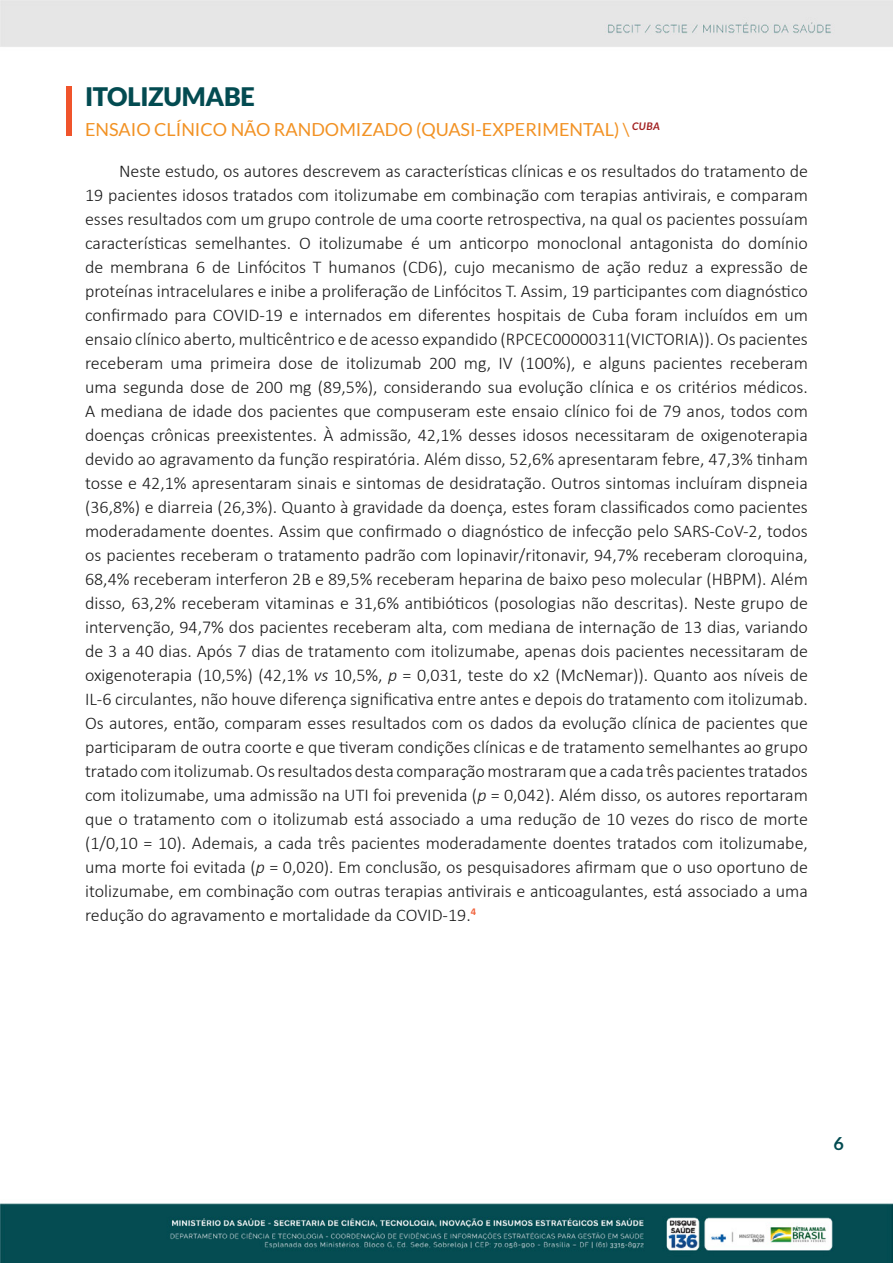
<style>
.page{position:relative;width:893px;height:1263px;background:#fff}
.page>*{position:absolute;margin:0;border:0;box-sizing:border-box;transform-origin:0 0}
.t1{font:900 25.5px "Lato";letter-spacing:-.01em;color:#034b51}
.t2{font:300 18px/24px "Calibri";color:#1a1a1a;text-align:justify}
.t3{font:18px "Lato";color:#f29224}
.t4{font:700 18px "Lato";color:#034b51}
.s1{font-style:italic}
</style>
<div class="page">
<img style="left:0;top:0;width:893px;height:1263px">
<div style="left:66px;top:86px;width:6px;height:50px;background:#f0542b"></div>
<h1 class="t1" style="left:85px;top:81px;width:171px">ITOLIZUMABE</h1>
<p class="t3" style="left:85px;top:119px;width:576px">ENSAIO CLÍNICO NÃO RANDOMIZADO (QUASI-EXPERIMENTAL) \ <sup>CUBA</sup></p>
<p class="t2" style="left:85px;top:159px;width:724px;text-indent:34px">Neste estudo, os autores descrevem as características clínicas e os resultados do tratamento de 19 pacientes idosos tratados com itolizumabe em combinação com terapias antivirais, e comparam esses resultados com um grupo controle de uma coorte retrospectiva, na qual os pacientes possuíam características semelhantes. O itolizumabe é um anticorpo monoclonal antagonista do domínio de membrana 6 de Linfócitos T humanos (CD6), cujo mecanismo de ação reduz a expressão de proteínas intracelulares e inibe a proliferação de Linfócitos T. Assim, 19 participantes com diagnóstico confirmado para COVID-19 e internados em diferentes hospitais de Cuba foram incluídos em um ensaio clínico aberto, multicêntrico e de acesso expandido (RPCEC00000311(VICTORIA)). Os pacientes receberam uma primeira dose de itolizumab 200 mg, IV (100%), e alguns pacientes receberam uma segunda dose de 200 mg (89,5%), considerando sua evolução clínica e os critérios médicos.<br>A mediana de idade dos pacientes que compuseram este ensaio clínico foi de 79 anos, todos com doenças crônicas preexistentes. À admissão, 42,1% desses idosos necessitaram de oxigenoterapia devido ao agravamento da função respiratória. Além disso, 52,6% apresentaram febre, 47,3% tinham tosse e 42,1% apresentaram sinais e sintomas de desidratação. Outros sintomas incluíram dispneia (36,8%) e diarreia (26,3%). Quanto à gravidade da doença, estes foram classificados como pacientes moderadamente doentes. Assim que confirmado o diagnóstico de infecção pelo SARS-CoV-2, todos os pacientes receberam o tratamento padrão com lopinavir/ritonavir, 94,7% receberam cloroquina, 68,4% receberam interferon 2B e 89,5% receberam heparina de baixo peso molecular (HBPM). Além disso, 63,2% receberam vitaminas e 31,6% antibióticos (posologias não descritas). Neste grupo de intervenção, 94,7% dos pacientes receberam alta, com mediana de internação de 13 dias, variando de 3 a 40 dias. Após 7 dias de tratamento com itolizumabe, apenas dois pacientes necessitaram de oxigenoterapia (10,5%) (42,1% <span class="s1">vs</span> 10,5%, <span class="s1">p</span> = 0,031, teste do x2 (McNemar)). Quanto aos níveis de IL-6 circulantes, não houve diferença significativa entre antes e depois do tratamento com itolizumab.<br>Os autores, então, comparam esses resultados com os dados da evolução clínica de pacientes que participaram de outra coorte e que tiveram condições clínicas e de tratamento semelhantes ao grupo tratado com itolizumab. Os resultados desta comparação mostraram que a cada três pacientes tratados com itolizumabe, uma admissão na UTI foi prevenida (<span class="s1">p</span> = 0,042). Além disso, os autores reportaram que o tratamento com o itolizumab está associado a uma redução de 10 vezes do risco de morte (1/0,10 = 10). Ademais, a cada três pacientes moderadamente doentes tratados com itolizumabe, uma morte foi evitada (<span class="s1">p</span> = 0,020). Em conclusão, os pesquisadores afirmam que o uso oportuno de itolizumabe, em combinação com outras terapias antivirais e anticoagulantes, está associado a uma redução do agravamento e mortalidade da COVID-19.<sup>4</sup></p>
<p class="t4" style="left:833px;top:1133px;width:12px">6</p>
</div>
